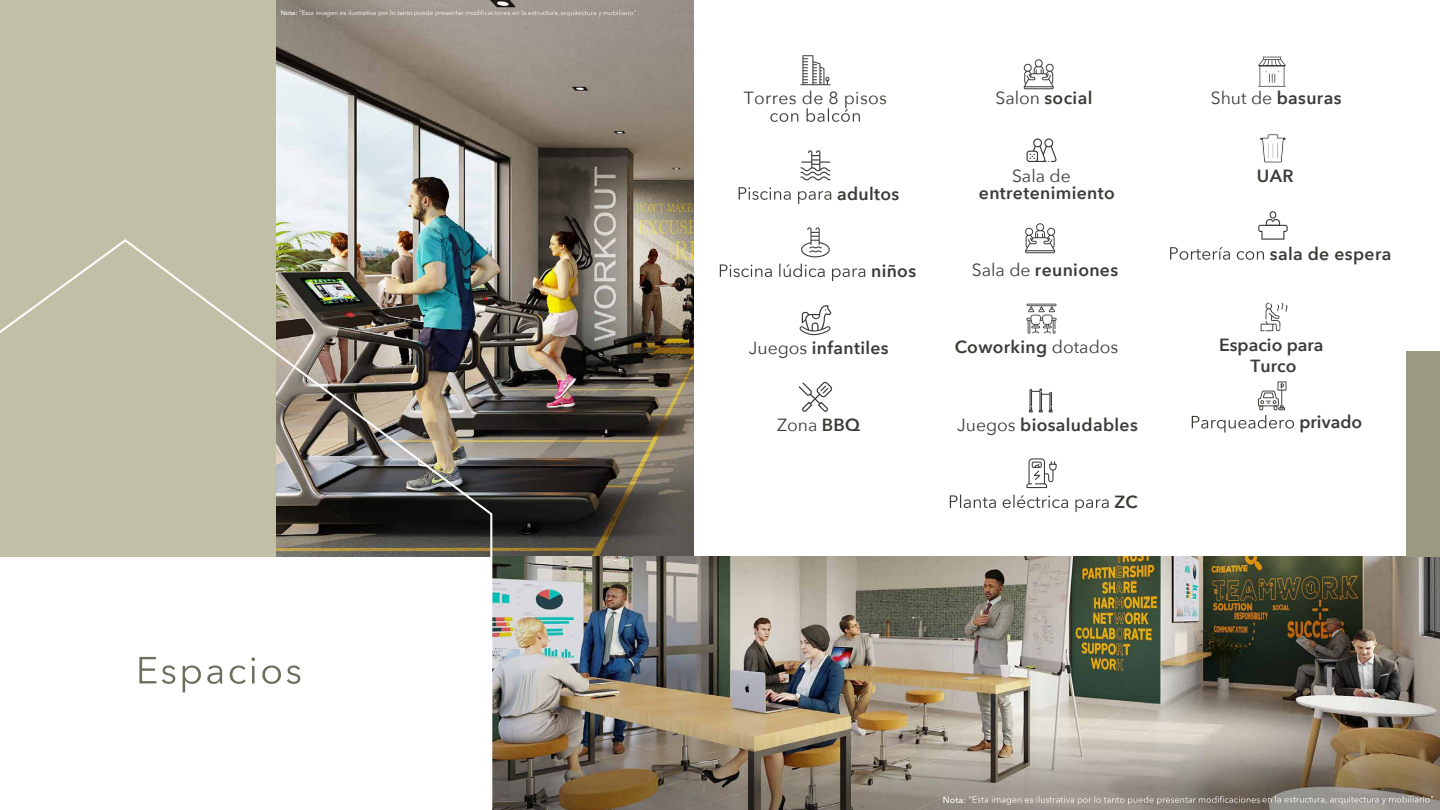
<style>
.page{position:relative;width:1440px;height:810px;background:#fff}
.page>*{position:absolute;margin:0;border:0;box-sizing:border-box;transform-origin:0 0}
.t1{font:600 17.55px "Avenir Next";letter-spacing:.02em;color:#3d3b36}
.t2{font:17.55px "Avenir Next";letter-spacing:.02em;color:#3d3b36}
.t3{font:600 17.55px/21.1px "Avenir Next";color:#3d3b36;text-align:center}
.t4{font:500 8.85px "Avenir Next";color:#fff}
.t5{font:6.38px "Avenir Next";color:#fff}
.s1{font-weight:500}
.s2{font-weight:400}
.s3{font-weight:600}
</style>
<div class="page">
<div style="left:0;top:0;width:625px;height:557px;background:#c1c0a7"></div>
<img style="left:276px;top:1px;width:418px;height:556px">
<img style="left:493px;top:557px;width:947px;height:177px">
<img style="left:493px;top:734px;width:947px;height:76px">
<svg style="left:0;top:237px;width:493px;height:573px"></svg>
<svg style="left:139px;top:657px;width:161px;height:35px"></svg>
<div style="left:1406px;top:352px;width:34px;height:205px;background:#9b9b84"></div>
<svg style="left:770px;top:108px;width:90px;height:14px"></svg>
<svg style="left:739px;top:187px;width:92px;height:17px"></svg>
<svg style="left:720px;top:264px;width:145px;height:17px"></svg>
<svg style="left:950px;top:495px;width:159px;height:17px"></svg>
<svg style="left:1170px;top:247px;width:94px;height:13px"></svg>
<svg style="left:800px;top:150px;width:30px;height:30px"></svg>
<svg style="left:799px;top:382px;width:33px;height:30px"></svg>
<svg style="left:1027px;top:304px;width:30px;height:30px"></svg>
<svg style="left:1024px;top:59px;width:30px;height:30px"></svg>
<svg style="left:799px;top:305px;width:32px;height:30px"></svg>
<svg style="left:801px;top:227px;width:29px;height:30px"></svg>
<svg style="left:1027px;top:138px;width:30px;height:24px"></svg>
<svg style="left:1259px;top:134px;width:28px;height:29px"></svg>
<svg style="left:1258px;top:57px;width:28px;height:30px"></svg>
<svg style="left:1192px;top:381px;width:102px;height:52px"></svg>
<svg style="left:800px;top:55px;width:30px;height:30px"></svg>
<svg style="left:1026px;top:458px;width:31px;height:31px"></svg>
<svg style="left:1258px;top:211px;width:30px;height:29px"></svg>
<svg style="left:1261px;top:303px;width:26px;height:28px"></svg>
<svg style="left:414px;top:10px;width:221px;height:7px;background:#ada59f"></svg>
<svg style="left:969px;top:796px;width:464px;height:9px;background:#9f9a94"></svg>
<svg style="left:1025px;top:223px;width:30px;height:30px"></svg>
<svg style="left:1029px;top:388px;width:24px;height:24px"></svg>
<p class="t5" style="left:281px;top:7px;width:134px"><span class="s1">Nota:</span> "Esta imagen es ilustrativa por lo tanto</p>
<p class="t2" style="left:744px;top:83px;width:145px">Torres de 8 pisos</p>
<p class="t1" style="left:995px;top:83px;width:98px"><span class="s2">Salon</span> social</p>
<p class="t1" style="left:1211px;top:83px;width:132px"><span class="s2">Shut de</span> basuras</p>
<p class="t1" style="left:837px;top:178px;width:64px">adultos</p>
<p class="t2" style="left:1012px;top:161px;width:60px">Sala de</p>
<p class="t1" style="left:979px;top:178px;width:137px">entretenimiento</p>
<p class="t1" style="left:1257px;top:161px;width:38px">UAR</p>
<p class="t1" style="left:871px;top:256px;width:47px">niños</p>
<p class="t1" style="left:972px;top:255px;width:148px"><span class="s2">Sala de</span> reuniones</p>
<p class="t1" style="left:1270px;top:238px;width:123px">sala de espera</p>
<p class="t1" style="left:749px;top:333px;width:141px"><span class="s2">Juegos</span> infantiles</p>
<p class="t1" style="left:955px;top:332px;width:165px">Coworking <span class="s2">dotados</span></p>
<p class="t3" style="left:1219px;top:334px;width:106px">Espacio para<br>Turco</p>
<p class="t2" style="left:777px;top:410px;width:85px">Zona <span class="s3">BBQ</span></p>
<p class="t1" style="left:957px;top:409px;width:182px"><span class="s2">Juegos</span> biosaludables</p>
<p class="t3" style="left:1299px;top:411px;width:64px">privado</p>
<p class="t1" style="left:1115px;top:487px;width:25px">ZC</p>
<p class="t4" style="left:943px;top:792px;width:24px">Nota:</p>
</div>
